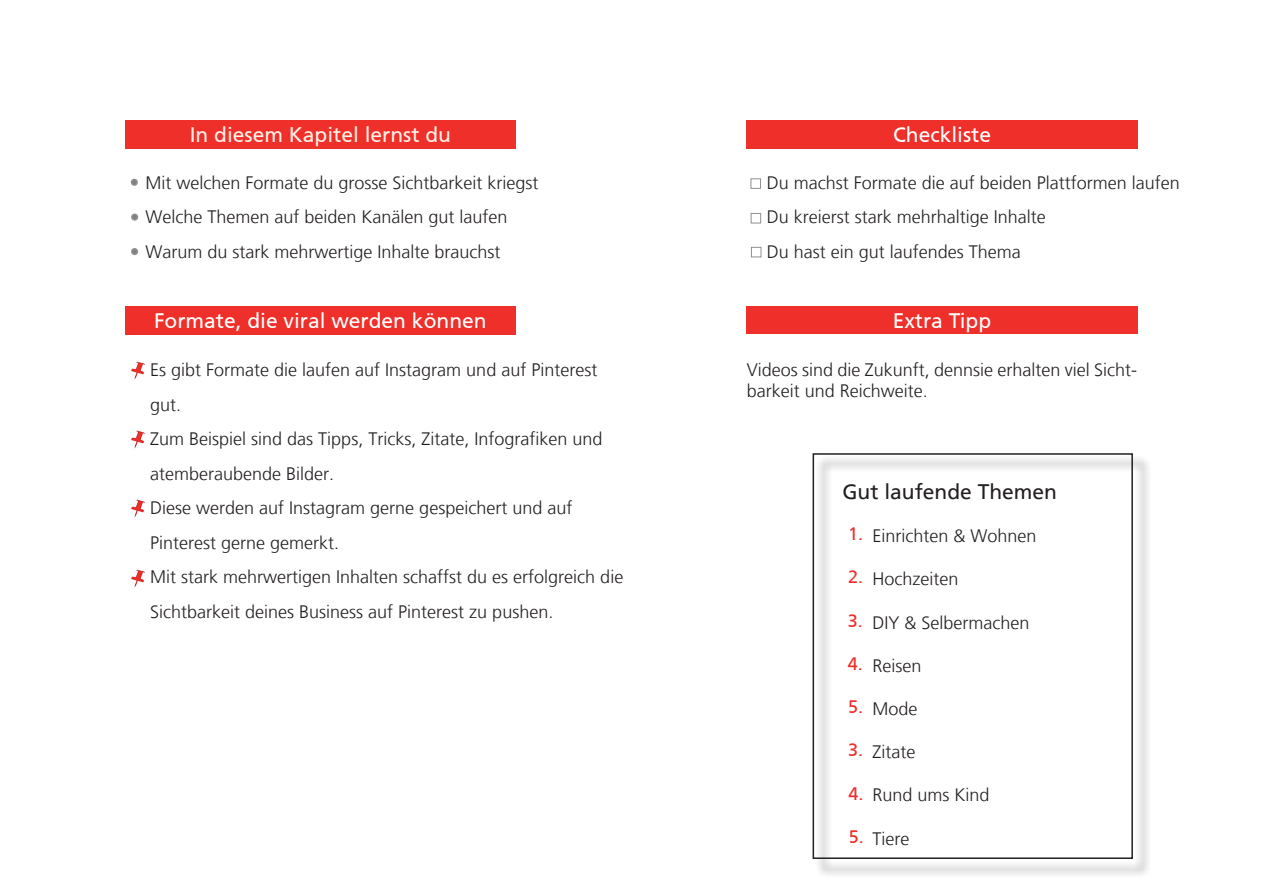
<style>
.page{position:relative;width:1263px;height:893px;background:#fff}
.page>*{position:absolute;margin:0;border:0;box-sizing:border-box;transform-origin:0 0}
.t1{font:21px "Frutiger CE";color:#fff}
.t2{font:21px "Frutiger CE";color:#fef1e7}
.t3{font:21px "Frutiger LT";color:#231f20}
.t4{font:300 18px/34.5px "Frutiger LT";color:#231f20}
.t5{font:18px "Frutiger CE";color:#ee2f2a}
</style>
<div class="page">
<div style="left:125px;top:120px;width:391px;height:28px;background:#ee2f2a"></div>
<div style="left:125px;top:306px;width:391px;height:28px;background:#ee2f2a"></div>
<div style="left:746px;top:120px;width:392px;height:28px;background:#ee2f2a"></div>
<div style="left:746px;top:306px;width:392px;height:28px;background:#ee2f2a"></div>
<div style="left:815px;top:455px;width:343px;height:429px;background:#231f20;opacity:.75"></div>
<div style="left:812px;top:453px;width:321px;height:406px;border:2px solid #231f20"></div>
<div style="left:131px;top:179px;width:7px;height:7px;border:2px solid #231f20;border-radius:50%"></div>
<div style="left:131px;top:214px;width:7px;height:7px;border:2px solid #231f20;border-radius:50%"></div>
<div style="left:131px;top:248px;width:7px;height:7px;border:2px solid #231f20;border-radius:50%"></div>
<img style="left:131px;top:361px;width:14px;height:19px">
<img style="left:131px;top:430px;width:14px;height:18px">
<img style="left:131px;top:499px;width:14px;height:19px">
<img style="left:131px;top:569px;width:14px;height:19px">
<p class="t2" style="left:190px;top:123px;width:263px">In diesem Kapitel lernst du</p>
<p class="t4" style="left:145px;top:166px;width:395px">Mit welchen Formate du grosse Sichtbarkeit kriegst<br>Welche Themen auf beiden Kanälen gut laufen<br>Warum du stark mehrwertige Inhalte brauchst</p>
<p class="t1" style="left:154px;top:309px;width:334px">Formate, die viral werden können</p>
<p class="t4" style="left:150px;top:353px;width:475px">Es gibt Formate die laufen auf Instagram und auf Pinterest gut.<br>Zum Beispiel sind das Tipps, Tricks, Zitate, Infografiken und atemberaubende Bilder.<br>Diese werden auf Instagram gerne gespeichert und auf Pinterest gerne gemerkt.<br>Mit stark mehrwertigen Inhalten schaffst du es erfolgreich die Sichtbarkeit deines Business auf Pinterest zu pushen.</p>
<p class="t1" style="left:893px;top:123px;width:100px">Checkliste</p>
<p class="t4" style="left:767px;top:166px;width:415px">Du machst Formate die auf beiden Plattformen laufen<br>Du kreierst stark mehrhaltige Inhalte<br>Du hast ein gut laufendes Thema</p>
<p class="t1" style="left:893px;top:308px;width:100px">Extra Tipp</p>
<p class="t4" style="left:747px;top:359px;width:392px;line-height:21.6px">Videos sind die Zukunft, dennsie erhalten viel Sicht&shy;barkeit und Reichweite.</p>
<p class="t3" style="left:842px;top:479px;width:216px">Gut laufende Themen</p>
<p class="t4" style="left:872px;top:519px;width:166px">Einrichten &amp; Wohnen</p>
<p class="t4" style="left:872px;top:562px;width:88px">Hochzeiten</p>
<p class="t4" style="left:872px;top:605px;width:159px">DIY &amp; Selbermachen</p>
<p class="t4" style="left:872px;top:648px;width:51px">Reisen</p>
<p class="t4" style="left:872px;top:692px;width:47px">Mode</p>
<p class="t4" style="left:872px;top:735px;width:44px">Zitate</p>
<p class="t4" style="left:872px;top:778px;width:119px">Rund ums Kind</p>
<p class="t4" style="left:872px;top:821px;width:38px">Tiere</p>
<p class="t5" style="left:848px;top:524px;width:17px">1.</p>
<p class="t5" style="left:848px;top:567px;width:17px">2.</p>
<p class="t5" style="left:848px;top:610px;width:17px">3.</p>
<p class="t5" style="left:848px;top:653px;width:17px">4.</p>
<p class="t5" style="left:848px;top:696px;width:17px">5.</p>
<p class="t5" style="left:848px;top:739px;width:17px">3.</p>
<p class="t5" style="left:848px;top:783px;width:17px">4.</p>
<p class="t5" style="left:849px;top:826px;width:17px">5.</p>
</div>
